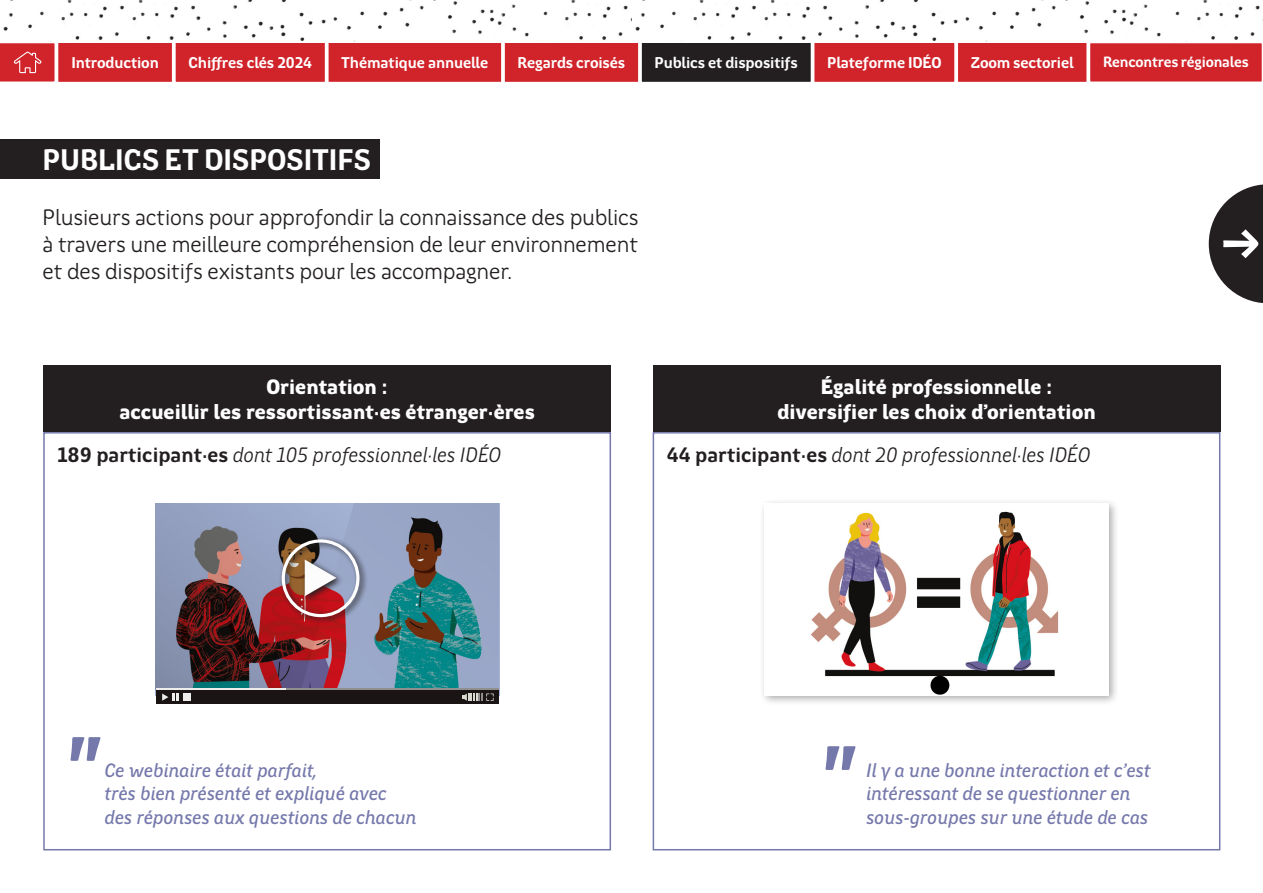
<style>
.page{position:relative;width:1263px;height:893px;background:#fff}
.page>*{position:absolute;margin:0;border:0;box-sizing:border-box;transform-origin:0 0}
.t1{font:italic 500 106.8px "Region Bretagne New";color:#7578ab}
.titre_bloc{font:700 30px "Region Bretagne New";color:#fff}
.texte{font:22.5px/27px "Region Bretagne New";letter-spacing:-.01em;color:#231f20;text-align:justify}
.t2{font:900 21px/25.2px "Region Bretagne New";color:#fff;text-align:center}
.t3{font:italic 21px "Region Bretagne New";color:#231f20}
.t4{font:italic 500 19.5px/23.4px "Region Bretagne New";color:#7578ab}
.t5{font:700 15.75px "Region Bretagne New";letter-spacing:-.01em;color:#fff}
.t6{font:700 15px "Region Bretagne New";letter-spacing:-.01em;color:#fff}
.s1{font-weight:700;font-style:normal}
</style>
<div class="page">
<div style="left:0;top:139px;width:379px;height:40px;background:#231f20"></div>
<div style="left:43px;top:432px;width:568px;height:418px;border:2px solid #7578ab"></div>
<div style="left:653px;top:432px;width:567px;height:418px;border:2px solid #7578ab"></div>
<div style="left:43px;top:366px;width:568px;height:66px;background:#231f20"></div>
<div style="left:653px;top:366px;width:567px;height:66px;background:#231f20"></div>
<div style="left:759px;top:498px;width:360px;height:208px;background:#231f20;opacity:.4"></div>
<img style="left:764px;top:503px;width:344px;height:192px">
<div style="left:156px;top:690px;width:343px;height:14px;background:#1a1414"></div>
<svg style="left:156px;top:503px;width:343px;height:198px;background:#767483"></svg>
<svg style="left:1209px;top:184px;width:54px;height:119px"></svg>
<img style="left:3px;top:0;width:1260px;height:40px">
<svg style="left:0;top:40px;width:1262px;height:42px;background:#c0393e"></svg>
<p class="t5" style="left:71px;top:54px;width:89px">Introduction</p>
<p class="t5" style="left:188px;top:54px;width:125px">Chiffres clés 2024</p>
<p class="t5" style="left:341px;top:54px;width:149px">Thématique annuelle</p>
<p class="t5" style="left:518px;top:54px;width:109px">Regards croisés</p>
<p class="t5" style="left:655px;top:54px;width:145px">Publics et dispositifs</p>
<p class="t5" style="left:827px;top:54px;width:116px">Plateforme IDÉO</p>
<p class="t5" style="left:971px;top:54px;width:104px">Zoom sectoriel</p>
<p class="t6" style="left:1103px;top:54px;width:147px">Rencontres régionales</p>
<p class="titre_bloc" style="left:43px;top:143px;width:330px">PUBLICS ET DISPOSITIFS</p>
<p class="texte" style="left:43px;top:205px;width:598px">Plusieurs actions pour approfondir la connaissance des publics à travers une meilleure compréhension de leur environnement et des dispositifs existants pour les accompagner.</p>
<p class="t2" style="left:119px;top:375px;width:417px">Orientation :<br>accueillir les ressortissant·es étranger·ères</p>
<p class="t2" style="left:777px;top:375px;width:320px">Égalité professionnelle : diversifier les choix d’orientation</p>
<p class="t3" style="left:57px;top:443px;width:445px"><span class="s1">189 participant·es</span> dont 105 professionnel·les IDÉO</p>
<p class="t3" style="left:667px;top:443px;width:425px"><span class="s1">44 participant·es</span> dont 20 professionnel·les IDÉO</p>
<p class="t1" style="left:63px;top:716px;width:36px">"</p>
<p class="t4" style="left:105px;top:759px;width:284px">Ce webinaire était parfait,<br>très bien présenté et expliqué avec</p>
<p class="t4" style="left:105px;top:806px;width:313px">des réponses aux questions de chacun</p>
<p class="t1" style="left:817px;top:725px;width:36px">"</p>
<p class="t4" style="left:866px;top:759px;width:286px">Il y a une bonne interaction et c’est intéressant de se questionner en sous-groupes sur une étude de cas</p>
</div>
